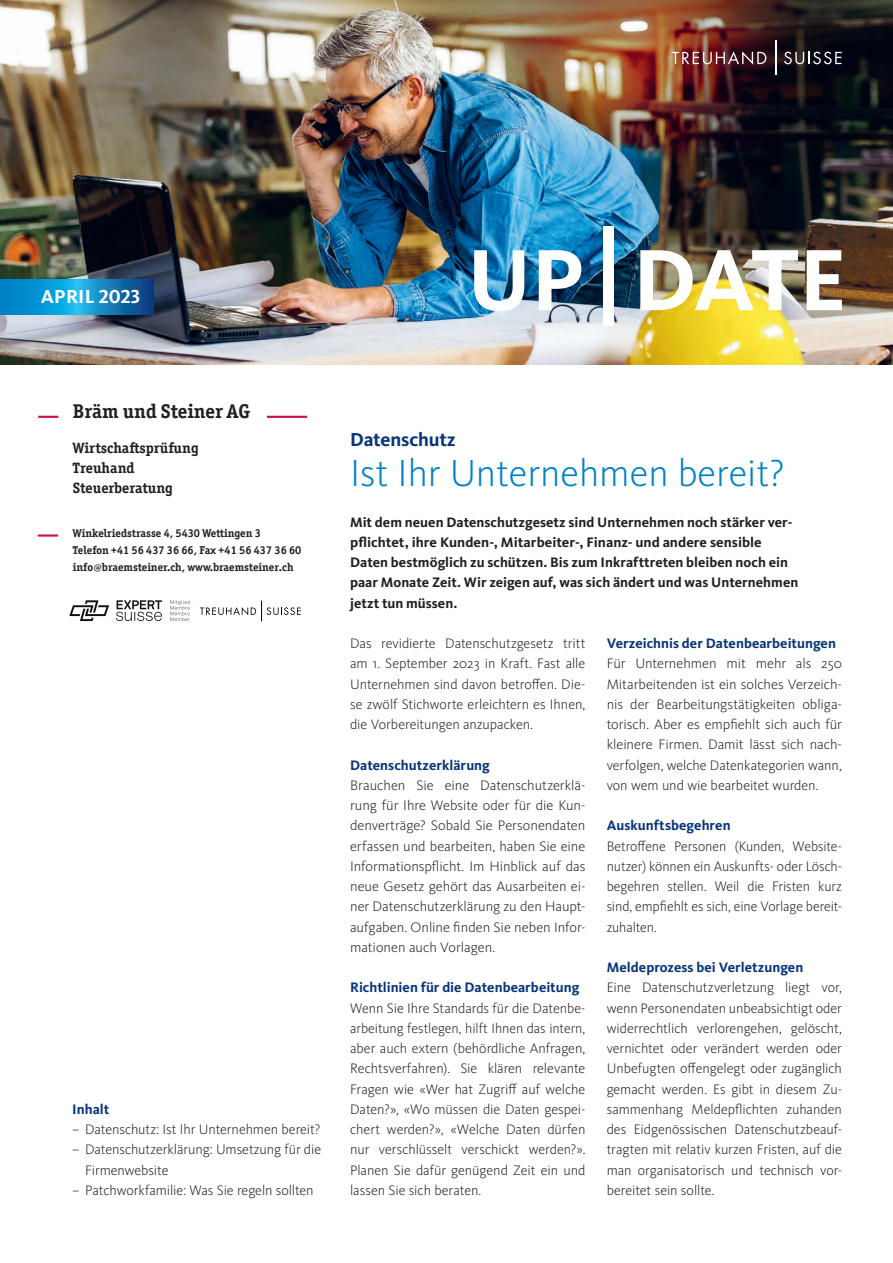
<style>
.page{position:relative;width:893px;height:1263px;background:#fff}
.page>*{position:absolute;margin:0;border:0;box-sizing:border-box;transform-origin:0 0}
.t1{font:700 90px "Kievit OT";letter-spacing:-.015em;color:#fff}
.t2{font:300 39px "Kievit OT";color:#0081c8}
.t3{font:700 19.95px "Officina Serif ITC Pro";color:#231f20}
.t4{font:700 19.5px "Kievit OT";letter-spacing:-.01em;color:#08357c}
.t5{font:700 19.5px "Kievit OT";letter-spacing:.01em;color:#fff}
.t6{font:700 15px/20px "Officina Serif ITC Pro";color:#231f20}
.t7{font:300 14.25px/20.2px "Kievit OT";letter-spacing:-.005em;color:#231f20;text-align:justify}
.t8{font:700 14.25px/20.2px "Kievit OT";color:#231f20}
.t9{font:700 14.25px "Kievit OT";color:#08357c}
.t10{font:700 11.4px/17.1px "Officina Serif ITC Pro";color:#231f20}
.s1{font-size:99px}
.s2{font-size:8.55px}
</style>
<div class="page">
<img style="left:0;top:0;width:893px;height:364px">
<svg style="left:672px;top:51px;width:94px;height:14px"></svg>
<svg style="left:784px;top:52px;width:58px;height:12px"></svg>
<hr style="left:775px;top:40px;width:1px;height:35px;background:#fff">
<svg style="left:0;top:279px;width:153px;height:35px;background:#0d87c5"></svg>
<hr style="left:267px;top:416px;width:39px;height:2px;background:#d10e40">
<hr style="left:38px;top:416px;width:20px;height:2px;background:#d10e40">
<hr style="left:38px;top:534px;width:20px;height:3px;background:#d10e40">
<svg style="left:200px;top:601px;width:101px;height:20px"></svg>
<svg style="left:116px;top:600px;width:46px;height:21px"></svg>
<svg style="left:69px;top:600px;width:40px;height:21px"></svg>
<svg style="left:170px;top:600px;width:20px;height:21px"></svg>
<h3 class="t5" style="left:41px;top:285px;width:101px">APRIL 2023</h3>
<h1 class="t1" style="left:467px;top:226px;width:381px">UP <span class="s1">|</span>DATE</h1>
<h3 class="t3" style="left:73px;top:399px;width:179px">Bräm und Steiner AG</h3>
<p class="t6" style="left:73px;top:438px;width:127px">Wirtschaftsprüfung<br>Treuhand<br>Steuerberatung</p>
<p class="t10" style="left:73px;top:524px;width:230px">Winkelriedstrasse 4, 5430 Wettingen 3<br>Telefon +41 56 437 36 66, Fax +41 56 437 36 60 info<span class="s2">@</span>braemsteiner.ch, www.braemsteiner.ch</p>
<p class="t9" style="left:72px;top:1100px;width:38px">Inhalt</p>
<p class="t7" style="left:72px;top:1119px;width:250px">– Datenschutz: Ist Ihr Unternehmen bereit?</p>
<p class="t7" style="left:85px;top:1139px;width:238px;text-indent:-13px">– Datenschutzerklärung: Umsetzung für die<br>Firmenwebsite</p>
<p class="t7" style="left:72px;top:1180px;width:243px">– Patchworkfamilie: Was Sie regeln sollten</p>
<h3 class="t4" style="left:350px;top:427px;width:107px">Datenschutz</h3>
<h2 class="t2" style="left:350px;top:449px;width:436px">Ist Ihr Unternehmen bereit?</h2>
<p class="t8" style="left:350px;top:511px;width:450px">Mit dem neuen Datenschutzgesetz sind Unternehmen noch stärker ver&shy;pflichtet, ihre Kunden-, Mitarbeiter-, Finanz- und andere sensible Daten bestmöglich zu schützen. Bis zum Inkrafttreten bleiben noch ein paar Monate Zeit. Wir zeigen auf, was sich ändert und was Unternehmen jetzt tun müssen.</p>
<p class="t7" style="left:350px;top:633px;width:237px">Das revidierte Datenschutzgesetz tritt am 1. September 2023 in Kraft. Fast alle Unternehmen sind davon betroffen. Die&shy;se zwölf Stichworte erleichtern es Ihnen, die Vorbereitungen anzupacken.</p>
<p class="t9" style="left:350px;top:756px;width:141px">Datenschutzerklärung</p>
<p class="t7" style="left:350px;top:775px;width:237px">Brauchen Sie eine Datenschutzerklä&shy;rung für Ihre Website oder für die Kun&shy;denverträge? Sobald Sie Personendaten erfassen und bearbeiten, haben Sie eine Informationspflicht. Im Hinblick auf das neue Gesetz gehört das Ausarbeiten ei&shy;ner Datenschutzerklärung zu den Haupt&shy;aufgaben. Online finden Sie neben Infor&shy;mationen auch Vorlagen.</p>
<p class="t9" style="left:350px;top:979px;width:231px">Richtlinien für die Datenbearbeitung</p>
<p class="t7" style="left:350px;top:997px;width:237px">Wenn Sie Ihre Standards für die Datenbe&shy;arbeitung festlegen, hilft Ihnen das intern, aber auch extern (behördliche Anfragen, Rechtsverfahren). Sie klären relevante Fragen wie «Wer hat Zugriff auf welche Daten?», «Wo müssen die Daten gespei&shy;chert werden?», «Welche Daten dürfen nur verschlüsselt verschickt werden?».<br>Planen Sie dafür genügend Zeit ein und lassen Sie sich beraten.</p>
<p class="t9" style="left:607px;top:635px;width:231px">Verzeichnis der Datenbearbeitungen</p>
<p class="t7" style="left:607px;top:653px;width:237px">Für Unternehmen mit mehr als 250<br>Mitarbeitenden ist ein solches Verzeich&shy;nis der Bearbeitungstätigkeiten obliga&shy;torisch. Aber es empfiehlt sich auch für kleinere Firmen. Damit lässt sich nach&shy;verfolgen, welche Datenkategorien wann, von wem und wie bearbeitet wurden.</p>
<p class="t9" style="left:607px;top:817px;width:125px">Auskunftsbegehren</p>
<p class="t7" style="left:607px;top:835px;width:237px">Betroffene Personen (Kunden, Website&shy;nutzer) können ein Auskunfts- oder Lösch&shy;begehren stellen. Weil die Fristen kurz sind, empfiehlt es sich, eine Vorlage bereit&shy;zuhalten.</p>
<p class="t9" style="left:607px;top:959px;width:198px">Meldeprozess bei Verletzungen</p>
<p class="t7" style="left:607px;top:977px;width:237px">Eine Datenschutzverletzung liegt vor, wenn Personendaten unbeabsichtigt oder widerrechtlich verlorengehen, gelöscht, vernichtet oder verändert werden oder Unbefugten offengelegt oder zugänglich gemacht werden. Es gibt in diesem Zu&shy;sammenhang Meldepflichten zuhanden des Eidgenössischen Datenschutzbeauf&shy;tragten mit relativ kurzen Fristen, auf die man organisatorisch und technisch vor&shy;bereitet sein sollte.</p>
</div>
